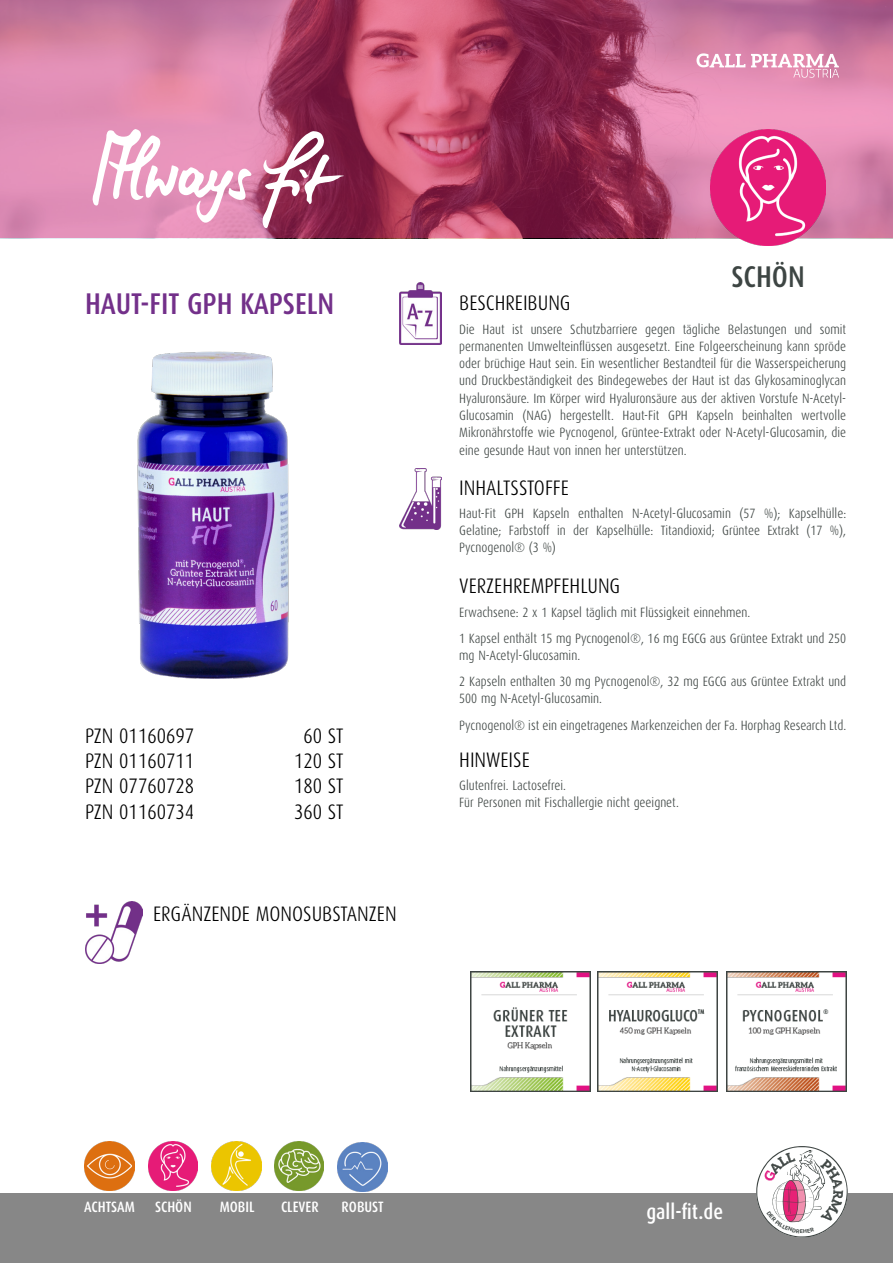
<style>
.page{position:relative;width:893px;height:1263px;background:#fff}
.page>*{position:absolute;margin:0;border:0;box-sizing:border-box;transform-origin:0 0}
.t1{font:500 30px "Dax Condensed";color:#73308a}
.t2{font:500 30px "Dax Condensed";color:#3d4543}
.t3{font:300 21px/25.2px "Dax Condensed";color:#000;text-align:justify}
.t4{font:500 21px "Dax Condensed";color:#fff}
.t5{font:500 15px "Dax Condensed";color:#fff}
.t6{font:300 13.5px/17.2px "Dax Condensed";color:#3e4543}
</style>
<div class="page">
<div style="left:0;top:1194px;width:893px;height:69px;background:#878787"></div>
<img style="left:85px;top:1141px;width:49px;height:50px">
<img style="left:275px;top:1141px;width:49px;height:50px">
<img style="left:212px;top:1141px;width:49px;height:50px">
<img style="left:338px;top:1142px;width:49px;height:49px">
<img style="left:148px;top:1141px;width:50px;height:50px">
<svg style="left:0;top:0;width:893px;height:238px;background:#bd6185"></svg>
<img style="left:400px;top:282px;width:41px;height:62px">
<img style="left:400px;top:468px;width:42px;height:62px">
<img style="left:137px;top:351px;width:152px;height:328px">
<svg style="left:696px;top:53px;width:49px;height:14px"></svg>
<svg style="left:751px;top:54px;width:88px;height:24px"></svg>
<img style="left:710px;top:130px;width:116px;height:115px">
<svg style="left:262px;top:131px;width:82px;height:97px"></svg>
<svg style="left:93px;top:129px;width:159px;height:94px"></svg>
<img style="left:470px;top:972px;width:120px;height:119px">
<img style="left:598px;top:972px;width:120px;height:119px">
<img style="left:726px;top:972px;width:120px;height:119px">
<img style="left:85px;top:901px;width:58px;height:62px">
<svg style="left:756px;top:1146px;width:92px;height:91px"></svg>
<h1 class="t1" style="left:85px;top:288px;width:251px">HAUT-FIT GPH KAPSELN</h1>
<h2 class="t3" style="left:85px;top:723px;width:111px">PZN 01160697<br>PZN 01160711<br>PZN 07760728<br>PZN 01160734</h2>
<h2 class="t3" style="left:294px;top:723px;width:51px;text-align:center">60 ST<br>120 ST<br>180 ST<br>360 ST</h2>
<h2 class="t3" style="left:153px;top:901px;width:245px">ERGÄNZENDE MONOSUBSTANZEN</h2>
<h2 class="t3" style="left:459px;top:291px;width:113px">BESCHREIBUNG</h2>
<h1 class="t2" style="left:731px;top:260px;width:75px">SCHÖN</h1>
<p class="t6" style="left:459px;top:321px;width:388px;text-align:justify">Die Haut ist unsere Schutzbarriere gegen tägliche Belastungen und somit permanenten Umwelteinflüssen ausgesetzt. Eine Folgeerscheinung kann spröde oder brüchige Haut sein. Ein wesentlicher Bestandteil für die Wasserspeicherung und Druckbeständigkeit des Bindegewebes der Haut ist das Glykosaminoglycan Hyaluronsäure. Im Körper wird Hyaluronsäure aus der aktiven Vorstufe N-Acetyl-Glucosamin (NAG) hergestellt. Haut-Fit GPH Kapseln beinhalten wertvolle Mikronährstoffe wie Pycnogenol, Grüntee-Extrakt oder N-Acetyl-Glucosamin, die eine gesunde Haut von innen her unterstützen.</p>
<h2 class="t3" style="left:459px;top:476px;width:111px">INHALTSSTOFFE</h2>
<p class="t6" style="left:459px;top:505px;width:388px;text-align:justify">Haut-Fit GPH Kapseln enthalten N-Acetyl-Glucosamin (57 %); Kapselhülle:<br>Gelatine; Farbstoff in der Kapselhülle: Titandioxid; Grüntee Extrakt (17 %), Pycnogenol® (3 %)</p>
<h2 class="t3" style="left:459px;top:573px;width:163px">VERZEHREMPFEHLUNG</h2>
<p class="t6" style="left:459px;top:599px;width:388px;line-height:26.2px">Erwachsene: 2 x 1 Kapsel täglich mit Flüssigkeit einnehmen.<br>1 Kapsel enthält 15 mg Pycnogenol®, 16 mg EGCG aus Grüntee Extrakt und 250</p>
<p class="t6" style="left:459px;top:642px;width:388px;line-height:26.2px">mg N-Acetyl-Glucosamin.<br>2 Kapseln enthalten 30 mg Pycnogenol®, 32 mg EGCG aus Grüntee Extrakt und</p>
<p class="t6" style="left:459px;top:686px;width:388px;line-height:26.2px">500 mg N-Acetyl-Glucosamin.<br>Pycnogenol® ist ein eingetragenes Markenzeichen der Fa. Horphag Research Ltd.</p>
<h2 class="t3" style="left:459px;top:748px;width:72px">HINWEISE</h2>
<p class="t6" style="left:459px;top:777px;width:221px">Glutenfrei. Lactosefrei.<br>Für Personen mit Fischallergie nicht geeignet.</p>
<p class="t5" style="left:84px;top:1199px;width:52px">ACHTSAM</p>
<p class="t5" style="left:155px;top:1199px;width:38px">SCHÖN</p>
<p class="t5" style="left:220px;top:1199px;width:36px">MOBIL</p>
<p class="t5" style="left:281px;top:1199px;width:39px">CLEVER</p>
<p class="t5" style="left:342px;top:1199px;width:44px">ROBUST</p>
<h2 class="t4" style="left:646px;top:1200px;width:78px">gall-fit.de</h2>
</div>
